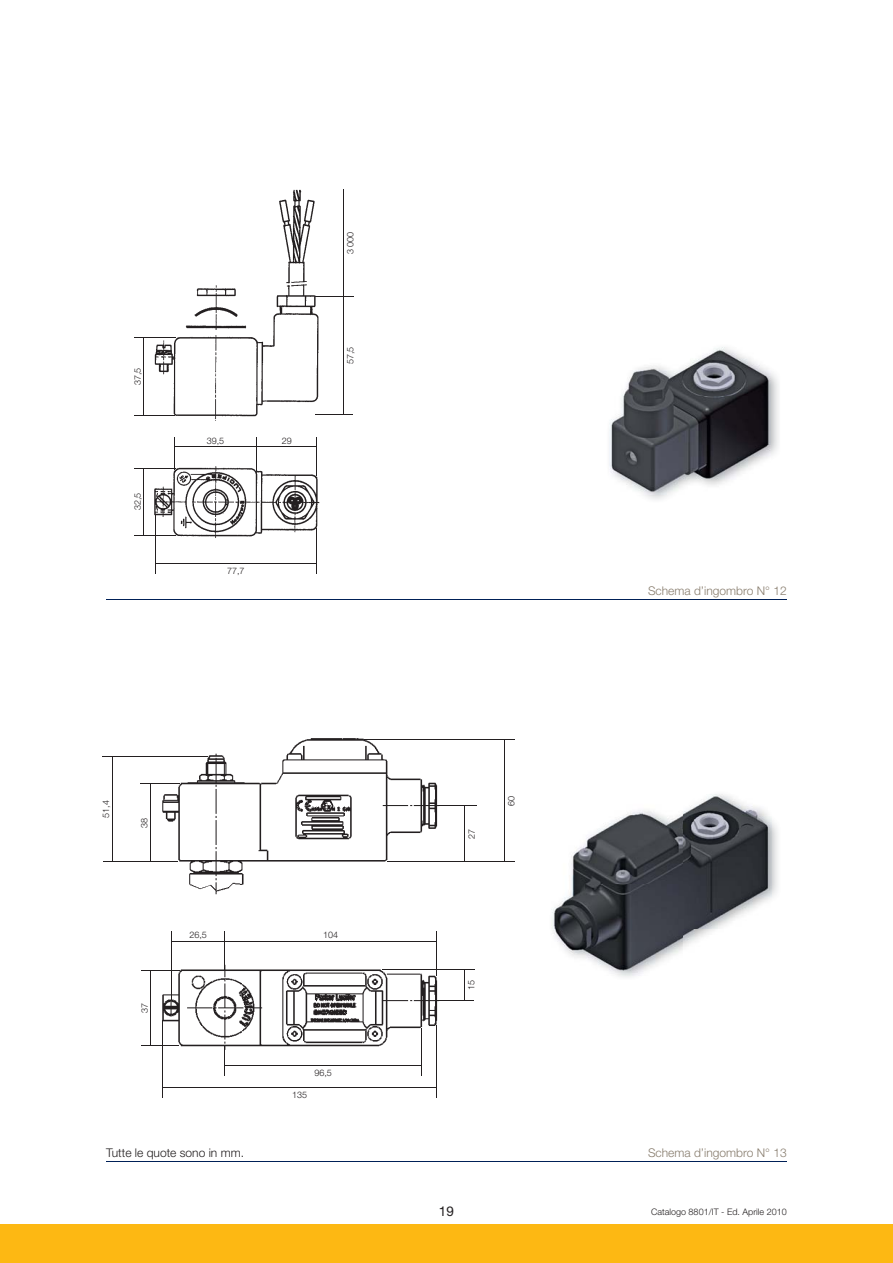
<style>
.page{position:relative;width:893px;height:1263px;background:#fff}
.page>*{position:absolute;margin:0;border:0;box-sizing:border-box;transform-origin:0 0}
.t1{font:13.5px "Helvetica Neue LT Std";color:#231f20}
.t2{font:300 12px "Helvetica Neue LT Std";color:#887d6e}
.t3{font:300 12px "Helvetica Neue LT Std";color:#231f20}
.t4{font:300 9px "Helvetica Neue LT Std";color:#231f20}
</style>
<div class="page">
<div style="left:0;top:1225px;width:893px;height:38px;background:#fdb813"></div>
<img style="left:134px;top:189px;width:218px;height:385px">
<img style="left:102px;top:738px;width:375px;height:338px">
<img style="left:645px;top:347px;width:134px;height:153px">
<img style="left:609px;top:348px;width:161px;height:147px">
<img style="left:551px;top:794px;width:221px;height:181px">
<hr style="left:106px;top:599px;width:681px;height:1px;background:#002057">
<hr style="left:106px;top:1161px;width:681px;height:1px;background:#002057">
<hr style="left:155px;top:564px;width:162px;height:1px;background:#231f20">
<hr style="left:155px;top:516px;width:1px;height:58px;background:#231f20">
<hr style="left:317px;top:528px;width:1px;height:46px;background:#231f20">
<hr style="left:343px;top:296px;width:1px;height:119px;background:#231f20">
<hr style="left:343px;top:190px;width:1px;height:106px;background:#231f20">
<hr style="left:144px;top:338px;width:1px;height:77px;background:#231f20">
<hr style="left:144px;top:468px;width:1px;height:67px;background:#231f20">
<hr style="left:134px;top:338px;width:42px;height:1px;background:#231f20">
<hr style="left:134px;top:415px;width:41px;height:1px;background:#231f20">
<hr style="left:134px;top:468px;width:42px;height:1px;background:#231f20">
<hr style="left:134px;top:535px;width:41px;height:1px;background:#231f20">
<hr style="left:315px;top:296px;width:38px;height:1px;background:#231f20">
<hr style="left:315px;top:415px;width:38px;height:1px;background:#231f20">
<hr style="left:175px;top:447px;width:81px;height:1px;background:#231f20">
<hr style="left:257px;top:447px;width:60px;height:1px;background:#231f20">
<hr style="left:256px;top:437px;width:1px;height:33px;background:#231f20">
<hr style="left:174px;top:437px;width:1px;height:33px;background:#231f20">
<hr style="left:317px;top:437px;width:1px;height:39px;background:#231f20">
<hr style="left:162px;top:1087px;width:275px;height:1px;background:#231f20">
<hr style="left:225px;top:1065px;width:196px;height:1px;background:#231f20">
<hr style="left:162px;top:1020px;width:1px;height:78px;background:#231f20">
<hr style="left:436px;top:1025px;width:1px;height:73px;background:#231f20">
<hr style="left:225px;top:1045px;width:1px;height:31px;background:#231f20">
<hr style="left:421px;top:1028px;width:1px;height:48px;background:#231f20">
<hr style="left:464px;top:970px;width:1px;height:30px;background:#231f20">
<hr style="left:465px;top:806px;width:1px;height:55px;background:#231f20">
<hr style="left:504px;top:740px;width:1px;height:121px;background:#231f20">
<hr style="left:151px;top:970px;width:1px;height:75px;background:#231f20">
<hr style="left:150px;top:784px;width:1px;height:78px;background:#231f20">
<hr style="left:112px;top:756px;width:1px;height:106px;background:#231f20">
<hr style="left:141px;top:970px;width:39px;height:1px;background:#231f20">
<hr style="left:141px;top:1045px;width:38px;height:1px;background:#231f20">
<hr style="left:141px;top:783px;width:39px;height:1px;background:#231f20">
<hr style="left:103px;top:756px;width:105px;height:1px;background:#231f20">
<hr style="left:103px;top:861px;width:74px;height:1px;background:#231f20">
<hr style="left:382px;top:970px;width:92px;height:1px;background:#231f20">
<hr style="left:436px;top:1000px;width:38px;height:1px;background:#231f20">
<hr style="left:438px;top:806px;width:38px;height:1px;background:#231f20">
<hr style="left:364px;top:739px;width:150px;height:1px;background:#231f20">
<hr style="left:387px;top:861px;width:127px;height:1px;background:#231f20">
<hr style="left:171px;top:941px;width:54px;height:1px;background:#231f20">
<hr style="left:225px;top:941px;width:212px;height:1px;background:#231f20">
<hr style="left:224px;top:931px;width:1px;height:39px;background:#231f20">
<hr style="left:171px;top:931px;width:1px;height:69px;background:#231f20">
<hr style="left:436px;top:931px;width:1px;height:45px;background:#231f20">
<p class="t4" style="left:134px;top:385px;width:19px;rotate:-90deg">37,5</p>
<p class="t4" style="left:134px;top:510px;width:19px;rotate:-90deg">32,5</p>
<p class="t4" style="left:207px;top:437px;width:19px">39,5</p>
<p class="t4" style="left:282px;top:437px;width:12px">29</p>
<p class="t4" style="left:227px;top:567px;width:19px">77,7</p>
<p class="t4" style="left:347px;top:254px;width:24px;rotate:-90deg">3 000</p>
<p class="t4" style="left:347px;top:364px;width:19px;rotate:-90deg">57,5</p>
<p class="t4" style="left:103px;top:818px;width:19px;rotate:-90deg">51,4</p>
<p class="t4" style="left:141px;top:828px;width:12px;rotate:-90deg">38</p>
<p class="t4" style="left:141px;top:1013px;width:12px;rotate:-90deg">37</p>
<p class="t4" style="left:189px;top:931px;width:19px">26,5</p>
<p class="t4" style="left:323px;top:931px;width:17px">104</p>
<p class="t4" style="left:292px;top:1091px;width:17px">135</p>
<p class="t4" style="left:314px;top:1069px;width:19px">96,5</p>
<h2 class="t3" style="left:106px;top:1148px;width:139px">Tutte le quote sono in mm.</h2>
<p class="t4" style="left:468px;top:839px;width:12px;rotate:-90deg">27</p>
<p class="t4" style="left:508px;top:806px;width:12px;rotate:-90deg">60</p>
<p class="t4" style="left:468px;top:990px;width:12px;rotate:-90deg">15</p>
<h2 class="t2" style="left:648px;top:586px;width:140px">Schema d’ingombro N° 12</h2>
<h2 class="t2" style="left:648px;top:1148px;width:140px">Schema d’ingombro N° 13</h2>
<h1 class="t1" style="left:439px;top:1207px;width:17px">19</h1>
<p class="t4" style="left:651px;top:1209px;width:137px">Catalogo 8801/IT - Ed. Aprile 2010</p>
</div>
